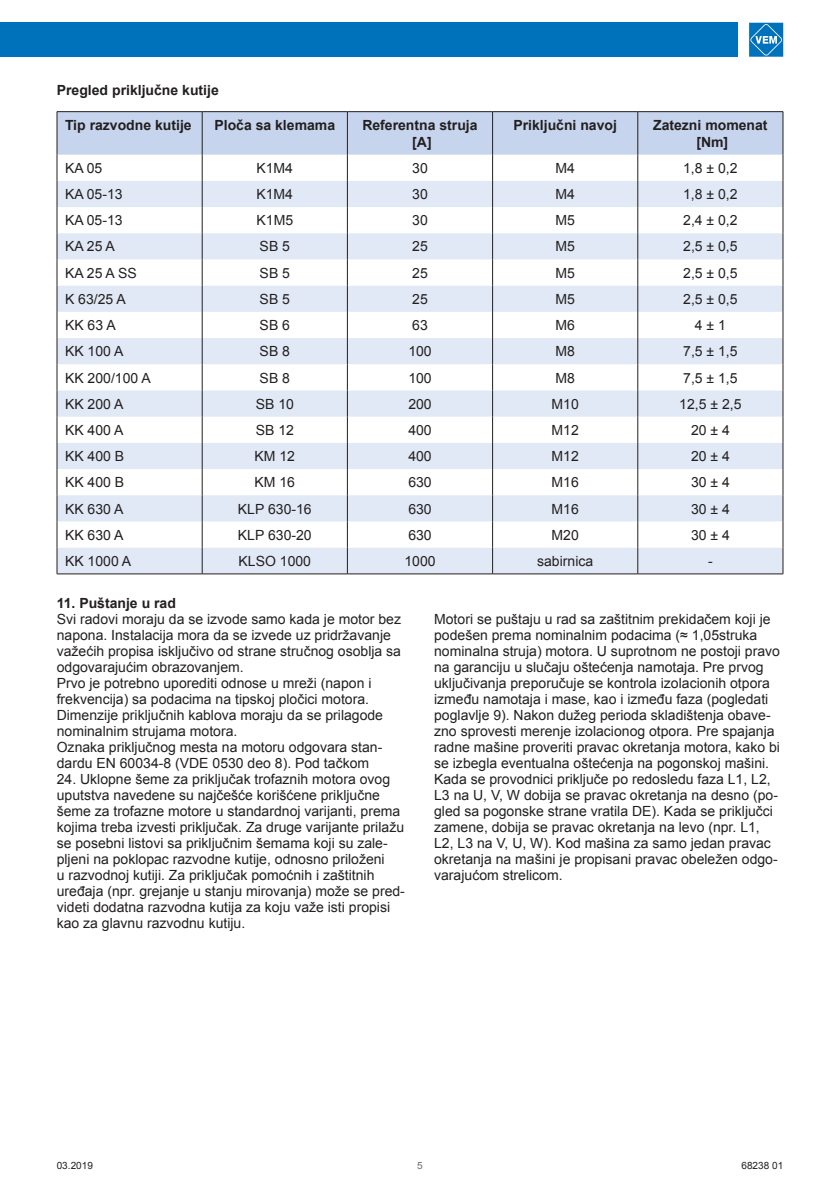
<style>
.page{position:relative;width:840px;height:1191px;background:#fff}
.page>*{position:absolute;margin:0;border:0;box-sizing:border-box;transform-origin:0 0}
.t1{font:14px/16px "Arial";color:#231f20}
.t2{font:700 14px/16.8px "Arial";color:#231f20;text-align:center}
.t3{font:10px "Arial";color:#231f20}
.t4{font:10px "Arial";color:#6c6d70}
</style>
<div class="page">
<div style="left:748px;top:23px;width:34px;height:34px;background:#1e82c3"></div>
<svg style="left:750px;top:24px;width:31px;height:32px"></svg>
<div style="left:0;top:23px;width:737px;height:34px;background:#0072bc"></div>
<hr style="left:57px;top:111px;width:145px;height:1px;background:#231f20">
<hr style="left:202px;top:111px;width:145px;height:1px;background:#231f20">
<hr style="left:347px;top:111px;width:145px;height:1px;background:#231f20">
<hr style="left:492px;top:111px;width:145px;height:1px;background:#231f20">
<hr style="left:637px;top:111px;width:145px;height:1px;background:#231f20">
<svg style="left:57px;top:112px;width:726px;height:461px"></svg>
<hr style="left:57px;top:573px;width:145px;height:1px;background:#231f20">
<hr style="left:202px;top:573px;width:145px;height:1px;background:#231f20">
<hr style="left:347px;top:573px;width:145px;height:1px;background:#231f20">
<hr style="left:492px;top:573px;width:145px;height:1px;background:#231f20">
<hr style="left:637px;top:573px;width:145px;height:1px;background:#231f20">
<p class="t2" style="left:57px;top:83px;width:163px">Pregled priključne kutije</p>
<p class="t2" style="left:65px;top:117px;width:128px">Tip razvodne kutije</p>
<p class="t2" style="left:214px;top:117px;width:122px">Ploča sa klemama</p>
<p class="t2" style="left:362px;top:117px;width:117px">Referentna struja [A]</p>
<p class="t2" style="left:513px;top:117px;width:105px">Priključni navoj</p>
<p class="t2" style="left:652px;top:117px;width:116px">Zatezni momenat [Nm]</p>
<p class="t1" style="left:65px;top:160px;width:39px">KA 05</p>
<p class="t1" style="left:256px;top:160px;width:38px">K1M4</p>
<p class="t1" style="left:412px;top:160px;width:17px">30</p>
<p class="t1" style="left:555px;top:160px;width:21px">M4</p>
<p class="t1" style="left:682px;top:160px;width:56px">1,8 ± 0,2</p>
<p class="t1" style="left:65px;top:186px;width:59px">KA 05-13</p>
<p class="t1" style="left:256px;top:186px;width:38px">K1M4</p>
<p class="t1" style="left:412px;top:186px;width:17px">30</p>
<p class="t1" style="left:555px;top:186px;width:21px">M4</p>
<p class="t1" style="left:682px;top:186px;width:56px">1,8 ± 0,2</p>
<p class="t1" style="left:65px;top:212px;width:59px">KA 05-13</p>
<p class="t1" style="left:256px;top:212px;width:38px">K1M5</p>
<p class="t1" style="left:412px;top:212px;width:17px">30</p>
<p class="t1" style="left:555px;top:212px;width:21px">M5</p>
<p class="t1" style="left:682px;top:212px;width:56px">2,4 ± 0,2</p>
<p class="t1" style="left:65px;top:239px;width:51px">KA 25 A</p>
<p class="t1" style="left:259px;top:239px;width:32px">SB 5</p>
<p class="t1" style="left:412px;top:239px;width:17px">25</p>
<p class="t1" style="left:555px;top:239px;width:21px">M5</p>
<p class="t1" style="left:682px;top:239px;width:56px">2,5 ± 0,5</p>
<p class="t1" style="left:65px;top:265px;width:73px">KA 25 A SS</p>
<p class="t1" style="left:259px;top:265px;width:32px">SB 5</p>
<p class="t1" style="left:412px;top:265px;width:17px">25</p>
<p class="t1" style="left:555px;top:265px;width:21px">M5</p>
<p class="t1" style="left:682px;top:265px;width:56px">2,5 ± 0,5</p>
<p class="t1" style="left:65px;top:291px;width:62px">K 63/25 A</p>
<p class="t1" style="left:259px;top:291px;width:32px">SB 5</p>
<p class="t1" style="left:412px;top:291px;width:17px">25</p>
<p class="t1" style="left:555px;top:291px;width:21px">M5</p>
<p class="t1" style="left:682px;top:291px;width:56px">2,5 ± 0,5</p>
<p class="t1" style="left:65px;top:317px;width:52px">KK 63 A</p>
<p class="t1" style="left:259px;top:317px;width:32px">SB 6</p>
<p class="t1" style="left:412px;top:317px;width:17px">63</p>
<p class="t1" style="left:555px;top:317px;width:21px">M6</p>
<p class="t1" style="left:694px;top:317px;width:33px">4 ± 1</p>
<p class="t1" style="left:65px;top:343px;width:60px">KK 100 A</p>
<p class="t1" style="left:259px;top:343px;width:32px">SB 8</p>
<p class="t1" style="left:408px;top:343px;width:25px">100</p>
<p class="t1" style="left:555px;top:343px;width:21px">M8</p>
<p class="t1" style="left:682px;top:343px;width:56px">7,5 ± 1,5</p>
<p class="t1" style="left:65px;top:370px;width:87px">KK 200/100 A</p>
<p class="t1" style="left:259px;top:370px;width:32px">SB 8</p>
<p class="t1" style="left:408px;top:370px;width:25px">100</p>
<p class="t1" style="left:555px;top:370px;width:21px">M8</p>
<p class="t1" style="left:682px;top:370px;width:56px">7,5 ± 1,5</p>
<p class="t1" style="left:65px;top:396px;width:60px">KK 200 A</p>
<p class="t1" style="left:255px;top:396px;width:40px">SB 10</p>
<p class="t1" style="left:408px;top:396px;width:25px">200</p>
<p class="t1" style="left:551px;top:396px;width:29px">M10</p>
<p class="t1" style="left:679px;top:396px;width:64px">12,5 ± 2,5</p>
<p class="t1" style="left:65px;top:422px;width:60px">KK 400 A</p>
<p class="t1" style="left:255px;top:422px;width:40px">SB 12</p>
<p class="t1" style="left:408px;top:422px;width:25px">400</p>
<p class="t1" style="left:551px;top:422px;width:29px">M12</p>
<p class="t1" style="left:690px;top:422px;width:40px">20 ± 4</p>
<p class="t1" style="left:65px;top:448px;width:61px">KK 400 B</p>
<p class="t1" style="left:254px;top:448px;width:42px">KM 12</p>
<p class="t1" style="left:408px;top:448px;width:25px">400</p>
<p class="t1" style="left:551px;top:448px;width:29px">M12</p>
<p class="t1" style="left:690px;top:448px;width:40px">20 ± 4</p>
<p class="t1" style="left:65px;top:474px;width:61px">KK 400 B</p>
<p class="t1" style="left:254px;top:474px;width:42px">KM 16</p>
<p class="t1" style="left:408px;top:474px;width:25px">630</p>
<p class="t1" style="left:551px;top:474px;width:29px">M16</p>
<p class="t1" style="left:690px;top:474px;width:40px">30 ± 4</p>
<p class="t1" style="left:65px;top:501px;width:60px">KK 630 A</p>
<p class="t1" style="left:238px;top:501px;width:75px">KLP 630-16</p>
<p class="t1" style="left:408px;top:501px;width:25px">630</p>
<p class="t1" style="left:551px;top:501px;width:29px">M16</p>
<p class="t1" style="left:690px;top:501px;width:40px">30 ± 4</p>
<p class="t1" style="left:65px;top:527px;width:60px">KK 630 A</p>
<p class="t1" style="left:238px;top:527px;width:75px">KLP 630-20</p>
<p class="t1" style="left:408px;top:527px;width:25px">630</p>
<p class="t1" style="left:551px;top:527px;width:29px">M20</p>
<p class="t1" style="left:690px;top:527px;width:40px">30 ± 4</p>
<p class="t1" style="left:65px;top:553px;width:68px">KK 1000 A</p>
<p class="t1" style="left:238px;top:553px;width:74px">KLSO 1000</p>
<p class="t1" style="left:404px;top:553px;width:33px">1000</p>
<p class="t1" style="left:537px;top:553px;width:58px">sabirnica</p>
<p class="t1" style="left:707px;top:553px;width:6px">-</p>
<p class="t2" style="left:57px;top:595px;width:121px">11. Puštanje u rad</p>
<p class="t1" style="left:57px;top:611px;width:345px">Svi radovi moraju da se izvode samo kada je motor bez napona. Instalacija mora da se izvede uz pridržavanje važećih propisa isključivo od strane stručnog osoblja sa odgovarajućim obrazovanjem.<br>Prvo je potrebno uporediti odnose u mreži (napon i frekvencija) sa podacima na tipskoj pločici motora.<br>Dimenzije priključnih kablova moraju da se prilagode nominalnim strujama motora.<br>Oznaka priključnog mesta na motoru odgovara stan&shy;dardu EN 60034-8 (VDE 0530 deo 8). Pod tačkom</p>
<p class="t1" style="left:57px;top:771px;width:349px">24. Uklopne šeme za priključak trofaznih motora ovog uputstva navedene su najčešće korišćene priključne šeme za trofazne motore u standardnoj varijanti, prema kojima treba izvesti priključak. Za druge varijante prilažu se posebni listovi sa priključnim šemama koji su zale&shy;pljeni na poklopac razvodne kutije, odnosno priloženi<br>u razvodnoj kutiji. Za priključak pomoćnih i zaštitnih uređaja (npr. grejanje u stanju mirovanja) može se pred&shy;videti dodatna razvodna kutija za koju važe isti propisi kao za glavnu razvodnu kutiju.</p>
<p class="t1" style="left:434px;top:611px;width:347px">Motori se puštaju u rad sa zaštitnim prekidačem koji je podešen prema nominalnim podacima (≈ 1,05struka nominalna struja) motora. U suprotnom ne postoji pravo na garanciju u slučaju oštećenja namotaja. Pre prvog uključivanja preporučuje se kontrola izolacionih otpora između namotaja i mase, kao i između faza (pogledati poglavlje 9). Nakon dužeg perioda skladištenja obave&shy;zno sprovesti merenje izolacionog otpora. Pre spajanja radne mašine proveriti pravac okretanja motora, kako bi se izbegla eventualna oštećenja na pogonskoj mašini.<br>Kada se provodnici priključe po redosledu faza L1, L2, L3 na U, V, W dobija se pravac okretanja na desno (po&shy;gled sa pogonske strane vratila DE). Kada se priključci zamene, dobija se pravac okretanja na levo (npr. L1, L2, L3 na V, U, W). Kod mašina za samo jedan pravac okretanja na mašini je propisani pravac obeležen odgo&shy;varajućom strelicom.</p>
<p class="t3" style="left:57px;top:1158px;width:38px">03.2019</p>
<p class="t4" style="left:417px;top:1158px;width:7px">5</p>
<p class="t3" style="left:741px;top:1158px;width:43px">68238 01</p>
</div>
